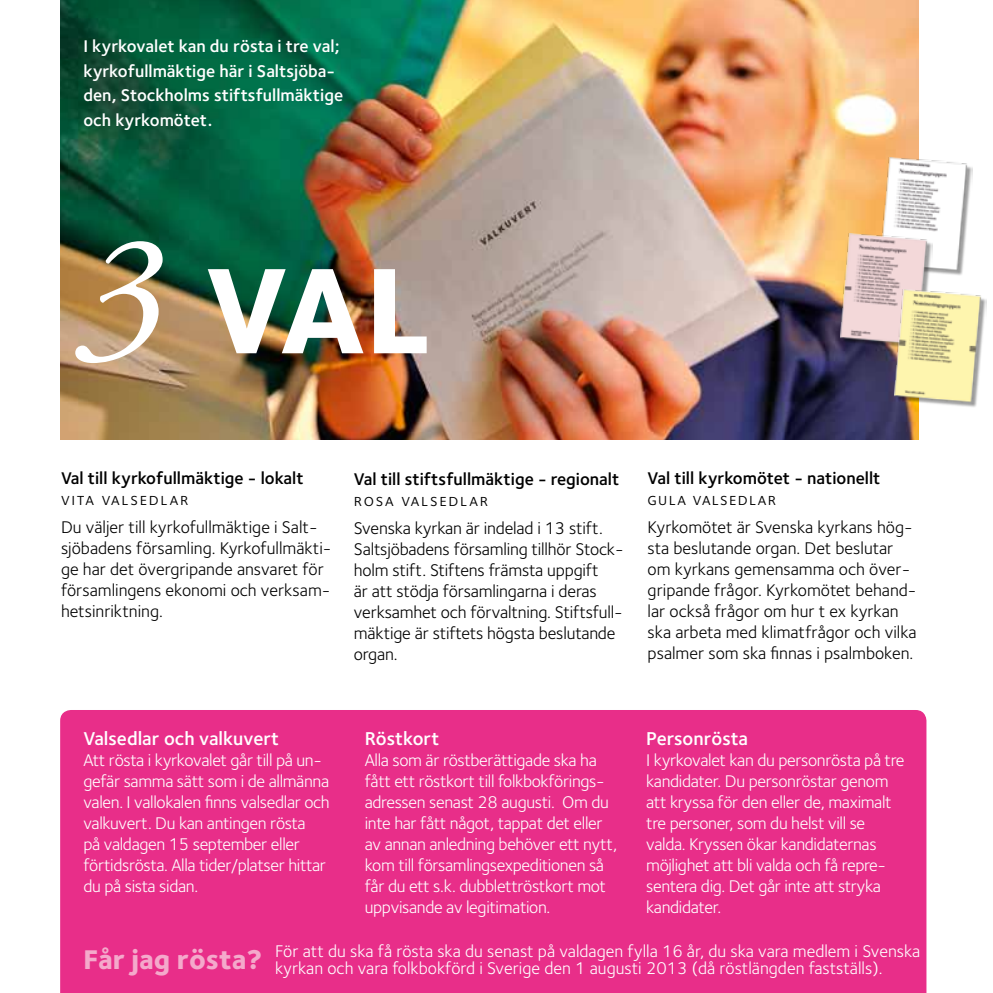
<style>
.page{position:relative;width:993px;height:993px;background:#fff}
.page>*{position:absolute;margin:0;border:0;box-sizing:border-box;transform-origin:0 0}
.t1{font:126px "Foundry Sterling Extra Bold OSF";color:#fff}
.t2{font:19.25px "Foundry Sterling Demi OSF";color:#fff}
.t3{font:17.5px/21px "Foundry Sterling";letter-spacing:-.02em;color:#fff}
.t4{font:17.5px/21px "Foundry Sterling";color:#000}
.t5{font:17.5px/17.5px "Foundry Sterling";color:#fff}
.t6{font:17.5px/24.5px "Foundry Sterling Demi OSF";color:#fff}
.t7{font:17.5px "Foundry Sterling Demi OSF";color:#000}
.t8{font:17.5px "Foundry Sterling Book Expert";letter-spacing:.1em;color:#000}
.t9{font:17.5px "Foundry Sterling Book Expert";letter-spacing:.075em;color:#000}
.s1{font-family:"Adobe Garamond Pro";font-style:italic;font-size:175px}
</style>
<div class="page">
<img style="left:60px;top:0;width:858px;height:439px">
<div style="left:60px;top:710px;width:866px;height:282px;background:#e82e89"></div>
<img style="left:880px;top:157px;width:92px;height:118px">
<img style="left:839px;top:234px;width:93px;height:115px">
<img style="left:893px;top:289px;width:93px;height:118px">
<p class="t6" style="left:83px;top:34px;width:261px">I kyrkovalet kan du rösta i tre val; kyrkofullmäktige här i Saltsjöba&shy;den, Stockholms stiftsfullmäktige och kyrkomötet.</p>
<h1 class="t1" style="left:76px;top:232px;width:359px"><span class="s1">3</span> val</h1>
<p class="t7" style="left:61px;top:467px;width:244px">Val till kyrkofullmäktige - lokalt</p>
<p class="t8" style="left:61px;top:488px;width:129px">vita valsedlar</p>
<p class="t4" style="left:61px;top:516px;width:272px">Du väljer till kyrkofullmäktige i Salt&shy;sjöbadens församling. Kyrkofullmäkti&shy;ge har det övergripande ansvaret för församlingens ekonomi och verksam&shy;hetsinriktning.</p>
<p class="t7" style="left:354px;top:468px;width:267px">Val till stiftsfullmäktige - regionalt</p>
<p class="t8" style="left:354px;top:490px;width:136px">rosa valsedlar</p>
<p class="t4" style="left:354px;top:517px;width:271px">Svenska kyrkan är indelad i 13 stift.<br>Saltsjöbadens församling tillhör Stock&shy;holm stift. Stiftens främsta uppgift<br>är att stödja församlingarna i deras verksamhet och förvaltning. Stiftsfull&shy;mäktige är stiftets högsta beslutande organ.</p>
<p class="t7" style="left:647px;top:467px;width:234px">Val till kyrkomötet - nationellt</p>
<p class="t9" style="left:647px;top:488px;width:130px">gula valsedlar</p>
<p class="t4" style="left:647px;top:516px;width:270px">Kyrkomötet är Svenska kyrkans hög&shy;sta beslutande organ. Det beslutar om kyrkans gemensamma och över&shy;gripande frågor. Kyrkomötet behand&shy;lar också frågor om hur t ex kyrkan ska arbeta med klimatfrågor och vilka psalmer som ska finnas i psalmboken.</p>
<p class="t2" style="left:83px;top:726px;width:197px">Valsedlar och valkuvert</p>
<p class="t3" style="left:83px;top:749px;width:248px">Att rösta i kyrkovalet går till på un&shy;gefär samma sätt som i de allmänna valen. I vallokalen finns valsedlar och valkuvert. Du kan antingen rösta<br>på valdagen 15 september eller förtidsrösta. Alla tider/platser hittar du på sista sidan.</p>
<p class="t2" style="left:364px;top:726px;width:76px">Röstkort</p>
<p class="t3" style="left:364px;top:749px;width:254px">Alla som är röstberättigade ska ha fått ett röstkort till folkbokförings&shy;adressen senast 28 augusti. Om du inte har fått något, tappat det eller av annan anledning behöver ett nytt, kom till församlingsexpeditionen så får du ett s.k. dubblettröstkort mot uppvisande av legitimation.</p>
<p class="t2" style="left:646px;top:726px;width:103px">Personrösta</p>
<p class="t3" style="left:646px;top:749px;width:260px">I kyrkovalet kan du personrösta på tre kandidater. Du personröstar genom att kryssa för den eller de, maximalt tre personer, som du helst vill se valda. Kryssen ökar kandidaternas möjlighet att bli valda och få repre&shy;sentera dig. Det går inte att stryka kandidater.</p>
<p class="t5" style="left:83px;top:941px;width:838px;text-indent:191px">För att du ska få rösta ska du senast på valdagen fylla 16 år, du ska vara medlem i Svenska<br><sup>Får</sup> <sup>jag</sup> <sup>rösta?</sup> kyrkan och vara folkbokförd i Sverige den 1 augusti 2013 (då röstlängden fastställs).</p>
</div>
